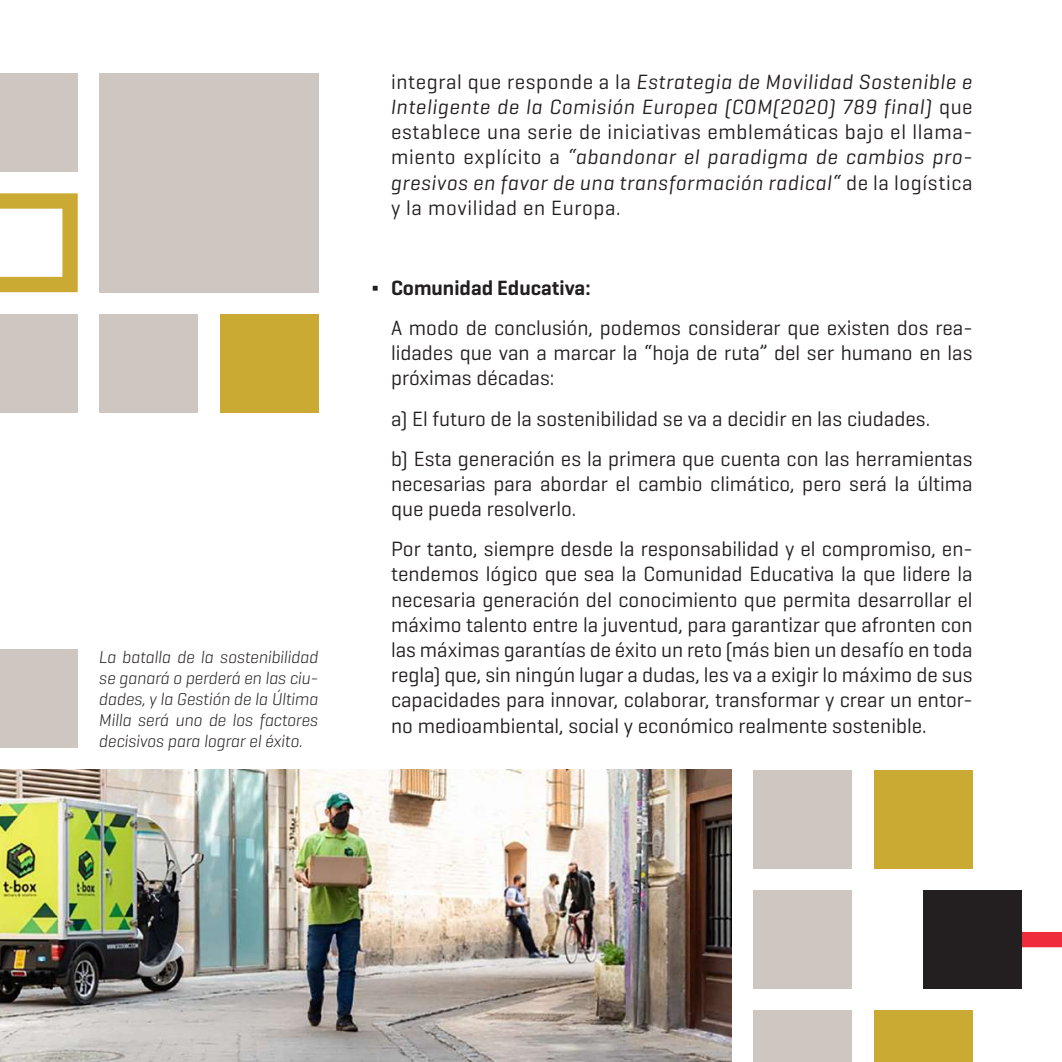
<style>
.page{position:relative;width:1062px;height:1062px;background:#fff}
.page>*{position:absolute;margin:0;border:0;box-sizing:border-box;transform-origin:0 0}
.t1{font:21px/25.2px "Geogrotesque";color:#231f20;text-align:justify}
.t2{font:italic 21px/25.2px "Geogrotesque";letter-spacing:.03em;color:#231f20;text-align:justify}
.t3{font:600 21px "Geogrotesque";color:#231f20}
.t4{font:italic 300 17.5px/21px "Geogrotesque";letter-spacing:-.01em;color:#231f20;text-align:justify}
.s1{font-style:normal}
</style>
<div class="page">
<svg style="left:957px;top:770px;width:105px;height:178px"></svg>
<img style="left:0;top:770px;width:732px;height:292px">
<div style="left:873px;top:770px;width:99px;height:98px;background:#caaa32"></div>
<div style="left:753px;top:770px;width:99px;height:98px;background:#cdc6c1"></div>
<div style="left:873px;top:1010px;width:99px;height:52px;background:#caaa32"></div>
<div style="left:753px;top:1010px;width:99px;height:52px;background:#cdc6c1"></div>
<div style="left:923px;top:890px;width:99px;height:99px;background:#231f20"></div>
<div style="left:753px;top:890px;width:99px;height:99px;background:#cdc6c1"></div>
<div style="left:99px;top:73px;width:219px;height:219px;background:#cdc6c1"></div>
<div style="left:0;top:73px;width:78px;height:99px;background:#cdc6c1"></div>
<svg style="left:0;top:193px;width:78px;height:99px"></svg>
<div style="left:0;top:314px;width:78px;height:98px;background:#cdc6c1"></div>
<div style="left:0;top:649px;width:78px;height:99px;background:#cdc6c1"></div>
<div style="left:99px;top:314px;width:99px;height:98px;background:#cdc6c1"></div>
<div style="left:220px;top:314px;width:98px;height:98px;background:#caaa32"></div>
<p class="t4" style="left:99px;top:645px;width:221px">La batalla de la sostenibilidad se ganará o perderá en las ciu&shy;dades, y la Gestión de la Última Milla será uno de los factores decisivos para lograr el éxito.</p>
<p class="t2" style="left:391px;top:68px;width:583px"><span class="s1">integral que responde a la</span> Estrategia de Movilidad Sostenible e Inteligente de la Comisión Europea (COM(2020) 789 final) <span class="s1">que establece una serie de iniciativas emblemáticas bajo el llama&shy;miento explícito a</span> “abandonar el paradigma de cambios pro&shy;gresivos en favor de una transformación radical“ <span class="s1">de la logística y la movilidad en Europa.</span></p>
<p class="t3" style="left:371px;top:275px;width:221px">Δ Comunidad Educativa:</p>
<p class="t1" style="left:391px;top:315px;width:583px">A modo de conclusión, podemos considerar que existen dos rea&shy;lidades que van a marcar la “hoja de ruta” del ser humano en las próximas décadas:</p>
<p class="t1" style="left:391px;top:398px;width:583px;line-height:40.1px">a) El futuro de la sostenibilidad se va a decidir en las ciudades.<br>b) Esta generación es la primera que cuenta con las herramientas</p>
<p class="t1" style="left:391px;top:470px;width:583px">necesarias para abordar el cambio climático, pero será la última que pueda resolverlo.</p>
<p class="t1" style="left:391px;top:536px;width:583px">Por tanto, siempre desde la responsabilidad y el compromiso, en&shy;tendemos lógico que sea la Comunidad Educativa la que lidere la necesaria generación del conocimiento que permita desarrollar el máximo talento entre la juventud, para garantizar que afronten con las máximas garantías de éxito un reto (más bien un desafío en toda regla) que, sin ningún lugar a dudas, les va a exigir lo máximo de sus capacidades para innovar, colaborar, transformar y crear un entor&shy;no medioambiental, social y económico realmente sostenible.</p>
</div>
